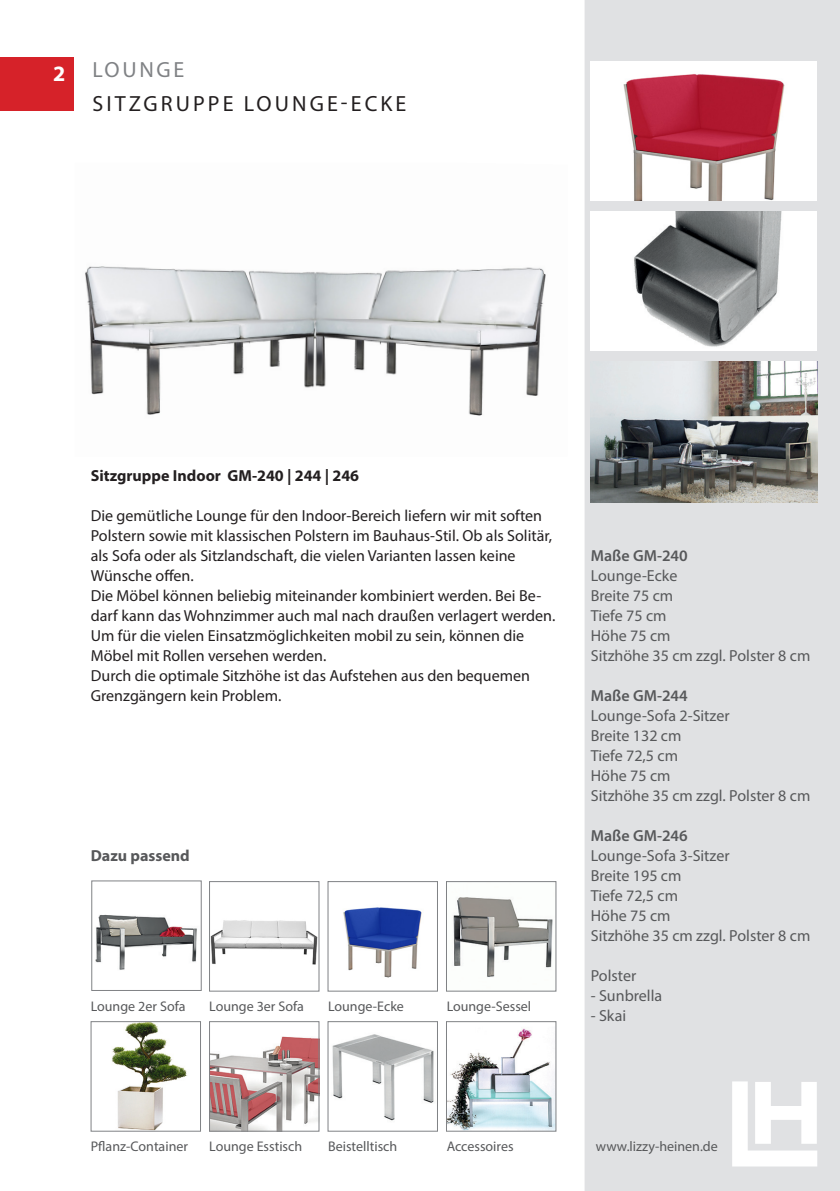
<style>
.page{position:relative;width:840px;height:1191px;background:#fff}
.page>*{position:absolute;margin:0;border:0;box-sizing:border-box;transform-origin:0 0}
.t1{font:22px "Myriad Pro";letter-spacing:.14em;color:#231f20}
.t2{font:22px "Myriad Pro";letter-spacing:.12em;color:#808285}
.t3{font:700 22px "Myriad Pro";color:#fff}
.t4{font:16px/20px "Myriad Pro";color:#231f20}
.t5{font:16px/20px "Myriad Pro";color:#57585a}
.t6{font:700 16px "Myriad Pro";color:#231f20}
.t7{font:600 16px "Myriad Pro";color:#57585a}
.t8{font:700 16px "Myriad Pro";color:#57585a}
.t9{font:14px "Myriad Pro";color:#57585a}
</style>
<div class="page">
<div style="left:584px;top:0;width:255px;height:1191px;background:#e0e1e3"></div>
<svg style="left:731px;top:1081px;width:85px;height:85px"></svg>
<div style="left:0;top:57px;width:74px;height:53px;background:#d62229"></div>
<img style="left:448px;top:1028px;width:106px;height:101px">
<div style="left:446px;top:1021px;width:110px;height:110px;border:1px solid #808285"></div>
<img style="left:332px;top:1034px;width:102px;height:87px">
<img style="left:211px;top:1036px;width:106px;height:93px">
<div style="left:209px;top:1021px;width:110px;height:110px;border:1px solid #808285"></div>
<img style="left:112px;top:1023px;width:76px;height:106px">
<div style="left:91px;top:1021px;width:110px;height:110px;border:1px solid #808285"></div>
<img style="left:453px;top:897px;width:100px;height:80px">
<div style="left:446px;top:881px;width:110px;height:110px;border:1px solid #808285"></div>
<img style="left:343px;top:907px;width:79px;height:71px">
<img style="left:211px;top:920px;width:106px;height:45px">
<div style="left:209px;top:881px;width:110px;height:110px;border:1px solid #808285"></div>
<img style="left:95px;top:914px;width:102px;height:56px">
<div style="left:91px;top:880px;width:110px;height:110px;border:1px solid #808285"></div>
<img style="left:85px;top:266px;width:461px;height:150px">
<img style="left:590px;top:62px;width:226px;height:139px">
<img style="left:590px;top:212px;width:226px;height:139px">
<img style="left:590px;top:361px;width:227px;height:142px">
<h1 class="t3" style="left:53px;top:59px;width:14px">2</h1>
<h1 class="t2" style="left:92px;top:56px;width:93px">LOUNGE</h1>
<h1 class="t1" style="left:92px;top:90px;width:315px">SITZGRUPPE LOUNGE-ECKE</h1>
<p class="t6" style="left:91px;top:465px;width:270px">Sitzgruppe Indoor GM-240 | 244 | 246</p>
<p class="t4" style="left:91px;top:505px;width:466px">Die gemütliche Lounge für den Indoor-Bereich liefern wir mit soften Polstern sowie mit klassischen Polstern im Bauhaus-Stil. Ob als Solitär, als Sofa oder als Sitzlandschaft, die vielen Varianten lassen keine Wünsche offen.<br>Die Möbel können beliebig miteinander kombiniert werden. Bei Be&shy;darf kann das Wohnzimmer auch mal nach draußen verlagert werden.<br>Um für die vielen Einsatzmöglichkeiten mobil zu sein, können die Möbel mit Rollen versehen werden.<br>Durch die optimale Sitzhöhe ist das Aufstehen aus den bequemen Grenzgängern kein Problem.</p>
<p class="t8" style="left:91px;top:845px;width:100px">Dazu passend</p>
<p class="t9" style="left:91px;top:998px;width:96px">Lounge 2er Sofa</p>
<p class="t9" style="left:209px;top:998px;width:96px">Lounge 3er Sofa</p>
<p class="t9" style="left:328px;top:998px;width:77px">Lounge-Ecke</p>
<p class="t9" style="left:446px;top:998px;width:86px">Lounge-Sessel</p>
<p class="t7" style="left:590px;top:545px;width:98px">Maße GM-240</p>
<p class="t5" style="left:590px;top:565px;width:221px">Lounge-Ecke<br>Breite 75 cm<br>Tiefe 75 cm<br>Höhe 75 cm<br>Sitzhöhe 35 cm zzgl. Polster 8 cm</p>
<p class="t7" style="left:590px;top:685px;width:98px">Maße GM-244</p>
<p class="t5" style="left:590px;top:705px;width:221px">Lounge-Sofa 2-Sitzer<br>Breite 132 cm<br>Tiefe 72,5 cm<br>Höhe 75 cm<br>Sitzhöhe 35 cm zzgl. Polster 8 cm</p>
<p class="t7" style="left:590px;top:825px;width:98px">Maße GM-246</p>
<p class="t5" style="left:590px;top:845px;width:221px">Lounge-Sofa 3-Sitzer<br>Breite 195 cm<br>Tiefe 72,5 cm<br>Höhe 75 cm<br>Sitzhöhe 35 cm zzgl. Polster 8 cm</p>
<p class="t5" style="left:590px;top:965px;width:47px">Polster</p>
<p class="t5" style="left:590px;top:985px;width:73px">- Sunbrella</p>
<p class="t5" style="left:590px;top:1005px;width:37px">- Skai</p>
<p class="t9" style="left:91px;top:1138px;width:99px">Pflanz-Container</p>
<p class="t9" style="left:209px;top:1138px;width:94px">Lounge Esstisch</p>
<p class="t9" style="left:328px;top:1138px;width:71px">Beistelltisch</p>
<p class="t9" style="left:446px;top:1138px;width:68px">Accessoires</p>
<p class="t9" style="left:595px;top:1138px;width:123px">www.lizzy-heinen.de</p>
</div>
